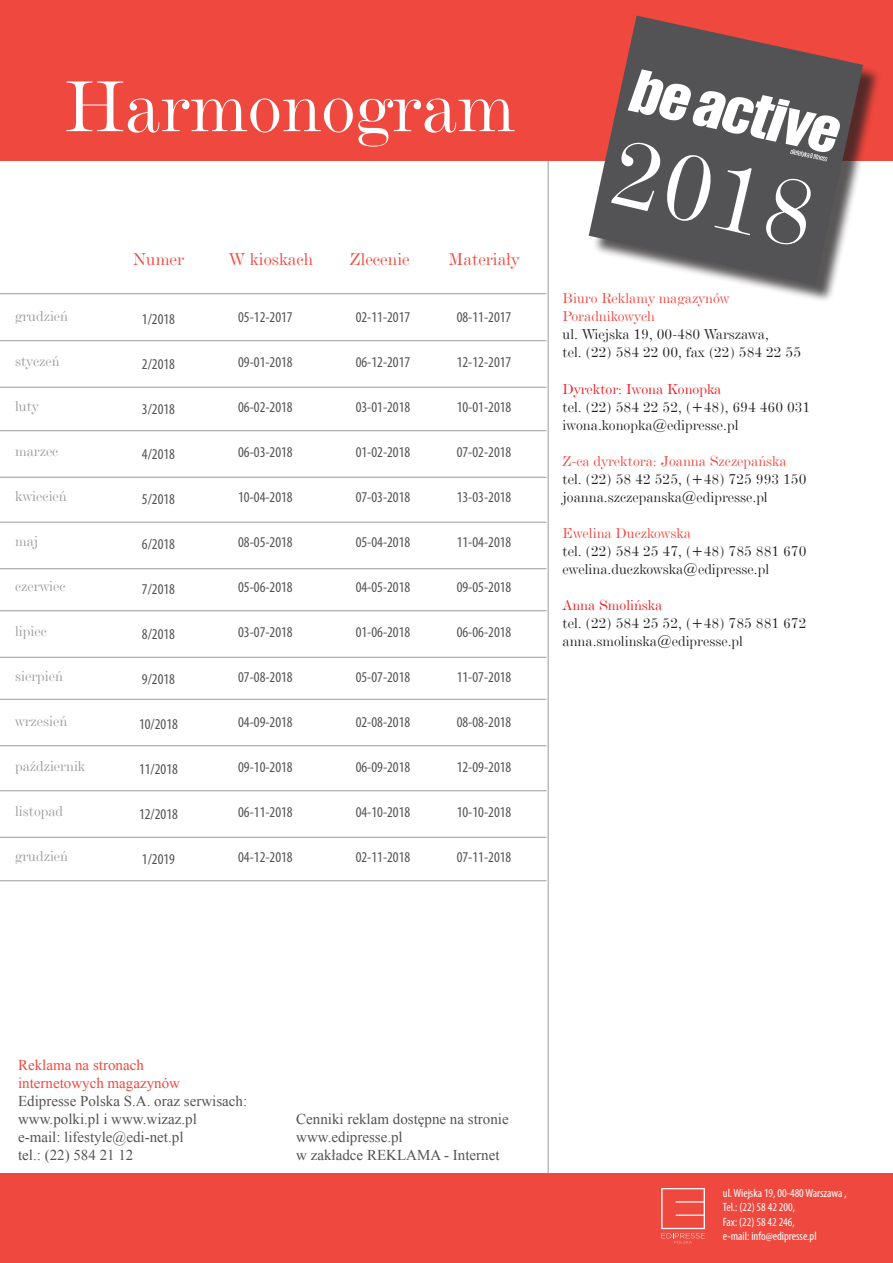
<style>
.page{position:relative;width:893px;height:1263px;background:#fff}
.page>*{position:absolute;margin:0;border:0;box-sizing:border-box;transform-origin:0 0}
.t1{font:99px "De Vinne EU";color:#fff}
.t2{font:75px "De Vinne EU";color:#fff}
.t3{font:18px "De Vinne EU";color:#ef483e}
.t4{font:condensed 15px "Myriad Pro";color:#535355}
.t5{font:15px/18px "De Vinne EU";color:#231f20}
.t6{font:15px/18px "Times New Roman";color:#535355}
.t7{font:15px "De Vinne EU";color:#999b9e}
.t8{font:15px/18px "De Vinne EU";color:#ef483e}
.t9{font:15px/18px "Times New Roman";color:#ef483e}
.t10{font:15px "De Vinne EU";color:#ee1d23}
.t11{font:condensed 12px/14.4px "Myriad Pro";color:#fff}
</style>
<div class="page">
<div style="left:0;top:0;width:893px;height:161px;background:#ef483e"></div>
<div style="left:0;top:1173px;width:893px;height:90px;background:#ef483e"></div>
<div style="left:591px;top:18px;width:290px;height:285px;background:#231f20;opacity:.75"></div>
<svg style="left:589px;top:16px;width:274px;height:269px;fill:#535355"></svg>
<hr style="left:548px;top:161px;width:1px;height:1012px;background:#999b9e">
<svg style="left:661px;top:1188px;width:44px;height:56px"></svg>
<hr style="left:0;top:293px;width:546px;height:1px;background:#999b9e">
<hr style="left:0;top:340px;width:546px;height:1px;background:#999b9e">
<svg style="left:628px;top:69px;width:214px;height:92px;background:#838384"></svg>
<hr style="left:0;top:387px;width:546px;height:1px;background:#999b9e">
<hr style="left:0;top:430px;width:546px;height:1px;background:#999b9e">
<hr style="left:0;top:477px;width:546px;height:1px;background:#999b9e">
<hr style="left:0;top:522px;width:546px;height:1px;background:#999b9e">
<hr style="left:0;top:568px;width:546px;height:1px;background:#999b9e">
<hr style="left:0;top:610px;width:546px;height:1px;background:#999b9e">
<hr style="left:0;top:657px;width:546px;height:1px;background:#999b9e">
<hr style="left:0;top:699px;width:546px;height:1px;background:#999b9e">
<hr style="left:0;top:745px;width:546px;height:1px;background:#999b9e">
<hr style="left:0;top:790px;width:546px;height:1px;background:#999b9e">
<hr style="left:0;top:837px;width:546px;height:1px;background:#999b9e">
<hr style="left:0;top:880px;width:546px;height:1px;background:#999b9e">
<h2 class="t2" style="left:65px;top:61px;width:452px">Harmonogram</h2>
<p class="t7" style="left:15px;top:307px;width:55px">grudzień</p>
<p class="t7" style="left:15px;top:352px;width:46px">styczeń</p>
<p class="t7" style="left:15px;top:397px;width:25px">luty</p>
<p class="t7" style="left:15px;top:442px;width:45px">marzec</p>
<p class="t7" style="left:15px;top:487px;width:53px">kwiecień</p>
<p class="t7" style="left:15px;top:532px;width:25px">maj</p>
<p class="t7" style="left:15px;top:577px;width:52px">czerwiec</p>
<p class="t7" style="left:15px;top:622px;width:33px">lipiec</p>
<p class="t7" style="left:15px;top:667px;width:49px">sierpień</p>
<p class="t7" style="left:15px;top:712px;width:54px">wrzesień</p>
<p class="t7" style="left:15px;top:757px;width:72px">październik</p>
<p class="t7" style="left:15px;top:802px;width:50px">listopad</p>
<p class="t7" style="left:15px;top:847px;width:55px">grudzień</p>
<p class="t3" style="left:133px;top:248px;width:53px">Numer</p>
<p class="t3" style="left:229px;top:248px;width:85px">W kioskach</p>
<p class="t3" style="left:350px;top:248px;width:61px">Zlecenie</p>
<p class="t3" style="left:449px;top:248px;width:72px">Materiały</p>
<p class="t4" style="left:142px;top:310px;width:35px">1/2018</p>
<p class="t4" style="left:142px;top:355px;width:35px">2/2018</p>
<p class="t4" style="left:142px;top:400px;width:35px">3/2018</p>
<p class="t4" style="left:142px;top:445px;width:35px">4/2018</p>
<p class="t4" style="left:142px;top:490px;width:35px">5/2018</p>
<p class="t4" style="left:142px;top:535px;width:35px">6/2018</p>
<p class="t4" style="left:142px;top:580px;width:35px">7/2018</p>
<p class="t4" style="left:142px;top:625px;width:35px">8/2018</p>
<p class="t4" style="left:142px;top:670px;width:35px">9/2018</p>
<p class="t4" style="left:139px;top:715px;width:40px">10/2018</p>
<p class="t4" style="left:139px;top:760px;width:40px">11/2018</p>
<p class="t4" style="left:139px;top:805px;width:40px">12/2018</p>
<p class="t4" style="left:142px;top:850px;width:35px">1/2019</p>
<p class="t4" style="left:238px;top:308px;width:56px">05-12-2017</p>
<p class="t4" style="left:238px;top:353px;width:56px">09-01-2018</p>
<p class="t4" style="left:238px;top:398px;width:56px">06-02-2018</p>
<p class="t4" style="left:238px;top:443px;width:56px">06-03-2018</p>
<p class="t4" style="left:238px;top:488px;width:56px">10-04-2018</p>
<p class="t4" style="left:238px;top:533px;width:56px">08-05-2018</p>
<p class="t4" style="left:238px;top:578px;width:56px">05-06-2018</p>
<p class="t4" style="left:238px;top:623px;width:56px">03-07-2018</p>
<p class="t4" style="left:238px;top:668px;width:56px">07-08-2018</p>
<p class="t4" style="left:238px;top:713px;width:56px">04-09-2018</p>
<p class="t4" style="left:238px;top:758px;width:56px">09-10-2018</p>
<p class="t4" style="left:238px;top:803px;width:56px">06-11-2018</p>
<p class="t4" style="left:238px;top:848px;width:56px">04-12-2018</p>
<p class="t4" style="left:356px;top:308px;width:56px">02-11-2017</p>
<p class="t4" style="left:356px;top:353px;width:56px">06-12-2017</p>
<p class="t4" style="left:356px;top:398px;width:56px">03-01-2018</p>
<p class="t4" style="left:356px;top:443px;width:56px">01-02-2018</p>
<p class="t4" style="left:356px;top:488px;width:56px">07-03-2018</p>
<p class="t4" style="left:356px;top:533px;width:56px">05-04-2018</p>
<p class="t4" style="left:356px;top:578px;width:56px">04-05-2018</p>
<p class="t4" style="left:356px;top:623px;width:56px">01-06-2018</p>
<p class="t4" style="left:356px;top:668px;width:56px">05-07-2018</p>
<p class="t4" style="left:356px;top:713px;width:56px">02-08-2018</p>
<p class="t4" style="left:356px;top:758px;width:56px">06-09-2018</p>
<p class="t4" style="left:356px;top:803px;width:56px">04-10-2018</p>
<p class="t4" style="left:356px;top:848px;width:56px">02-11-2018</p>
<p class="t4" style="left:457px;top:308px;width:56px">08-11-2017</p>
<p class="t4" style="left:457px;top:353px;width:56px">12-12-2017</p>
<p class="t4" style="left:457px;top:398px;width:56px">10-01-2018</p>
<p class="t4" style="left:457px;top:443px;width:56px">07-02-2018</p>
<p class="t4" style="left:457px;top:488px;width:56px">13-03-2018</p>
<p class="t4" style="left:457px;top:533px;width:56px">11-04-2018</p>
<p class="t4" style="left:457px;top:578px;width:56px">09-05-2018</p>
<p class="t4" style="left:457px;top:623px;width:56px">06-06-2018</p>
<p class="t4" style="left:457px;top:668px;width:56px">11-07-2018</p>
<p class="t4" style="left:457px;top:713px;width:56px">08-08-2018</p>
<p class="t4" style="left:457px;top:758px;width:56px">12-09-2018</p>
<p class="t4" style="left:457px;top:803px;width:56px">10-10-2018</p>
<p class="t4" style="left:457px;top:848px;width:56px">07-11-2018</p>
<h1 class="t1" style="left:627px;top:112px;width:207px;rotate:13deg">2018</h1>
<p class="t8" style="left:563px;top:289px;width:168px">Biuro Reklamy magazynów<br>Poradnikowych</p>
<p class="t5" style="left:563px;top:325px;width:240px">ul. Wiejska 19, 00-480 Warszawa,<br>tel. (22) 584 22 00, fax (22) 584 22 55</p>
<p class="t10" style="left:563px;top:380px;width:160px">Dyrektor: Iwona Konopka</p>
<p class="t5" style="left:563px;top:398px;width:249px">tel. (22) 584 22 52, (+48), 694 460 031 iwona.konopka@edipresse.pl</p>
<p class="t8" style="left:563px;top:452px;width:226px">Z-ca dyrektora: Joanna Szczepańska</p>
<p class="t5" style="left:563px;top:470px;width:245px">tel. (22) 58 42 525, (+48) 725 993 150 joanna.szczepanska@edipresse.pl</p>
<p class="t8" style="left:563px;top:524px;width:130px">Ewelina Duczkowska</p>
<p class="t5" style="left:563px;top:542px;width:245px">tel. (22) 584 25 47, (+48) 785 881 670 ewelina.duczkowska@edipresse.pl</p>
<p class="t10" style="left:563px;top:596px;width:101px">Anna Smolińska</p>
<p class="t5" style="left:563px;top:614px;width:245px">tel. (22) 584 25 52, (+48) 785 881 672 anna.smolinska@edipresse.pl</p>
<p class="t9" style="left:18px;top:1055px;width:164px">Reklama na stronach internetowych magazynów</p>
<p class="t6" style="left:18px;top:1091px;width:231px">Edipresse Polska S.A. oraz serwisach: www.polki.pl i www.wizaz.pl<br>e-mail: lifestyle@edi-net.pl<br>tel.: (22) 584 21 12</p>
<p class="t6" style="left:296px;top:1109px;width:214px">Cenniki reklam dostępne na stronie www.edipresse.pl<br>w zakładce REKLAMA - Internet</p>
<p class="t11" style="left:723px;top:1186px;width:125px">ul. Wiejska 19, 00-480 Warszawa ,<br>Tel.: (22) 58 42 200,<br>Fax: (22) 58 42 246,<br>e-mail: info@edipresse.pl</p>
</div>
